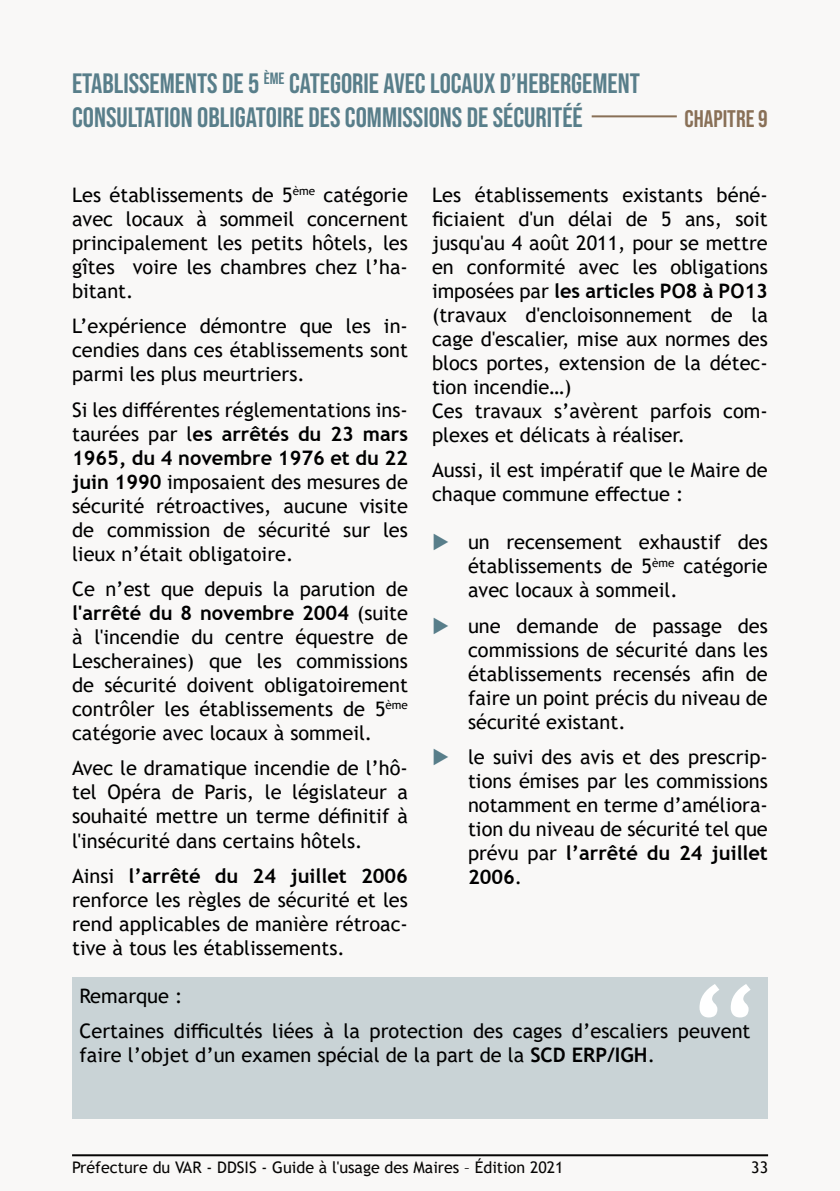
<style>
.page{position:relative;width:840px;height:1191px;background:#fff}
.page>*{position:absolute;margin:0;border:0;box-sizing:border-box;transform-origin:0 0}
.t1{font:28px/33.6px "Bebas Neue";color:#587e8a}
.t2{font:24px "Bebas Neue";color:#897057}
.t3{font:20px/24px "Trebuchet MS";color:#000;text-align:justify}
.t4{font:16px "Trebuchet MS";color:#000}
.s1{font-weight:700}
</style>
<div class="page">
<div style="left:0;top:0;width:839px;height:1191px;background:#f9f8f7"></div>
<div style="left:72px;top:977px;width:695px;height:141px;background:#c9d3d6"></div>
<hr style="left:591px;top:115px;width:85px;height:2px;background:#897057">
<svg style="left:699px;top:984px;width:51px;height:33px"></svg>
<h1 class="t1" style="left:72px;top:66px;width:569px">ETABLISSEMENTS DE 5 <sup>ÈME</sup> CATEGORIE AVEC LOCAUX D’HEBERGEMENT<br>CONSULTATION OBLIGATOIRE DES COMMISSIONS DE SÉCURITÉÉ</h1>
<p class="t2" style="left:684px;top:105px;width:85px">CHAPITRE 9</p>
<p class="t3" style="left:72px;top:183px;width:337px">Les établissements de 5<sup>ème</sup> catégorie avec locaux à sommeil concernent principalement les petits hôtels, les gîtes voire les chambres chez l’ha&shy;bitant.</p>
<p class="t3" style="left:72px;top:314px;width:337px">L’expérience démontre que les in&shy;cendies dans ces établissements sont parmi les plus meurtriers.</p>
<p class="t3" style="left:72px;top:397px;width:337px">Si les différentes réglementations ins&shy;taurées par l<span class="s1">es arrêtés du 23 mars 1965, du 4 novembre 1976 et du 22 juin 1990</span> imposaient des mesures de sécurité rétroactives, aucune visite de commission de sécurité sur les lieux n’était obligatoire.</p>
<p class="t3" style="left:72px;top:577px;width:337px">Ce n’est que depuis la parution de <span class="s1">l'arrêté du 8 novembre 2004</span> (suite à l'incendie du centre équestre de Lescheraines) que les commissions de sécurité doivent obligatoirement contrôler les établissements de 5<sup>ème </sup>catégorie avec locaux à sommeil.</p>
<p class="t3" style="left:72px;top:756px;width:337px">Avec le dramatique incendie de l’hô&shy;tel Opéra de Paris, le législateur a souhaité mettre un terme définitif à l'insécurité dans certains hôtels.</p>
<p class="t3" style="left:72px;top:863px;width:337px">Ainsi <span class="s1">l’arrêté du 24 juillet 2006 </span>renforce les règles de sécurité et les rend applicables de manière rétroac&shy;tive à tous les établissements.</p>
<p class="t3" style="left:432px;top:183px;width:337px;text-align:left">Les établissements existants béné&shy;ficiaient d'un délai de 5 ans, soit jusqu'au 4 août 2011, pour se mettre en conformité avec les obligations imposées par <span class="s1">les articles PO8 à PO13 </span>(travaux d'encloisonnement de la cage d'escalier, mise aux normes des blocs portes, extension de la détec&shy;tion incendie…)<br>Ces travaux s’avèrent parfois com&shy;plexes et délicats à réaliser.</p>
<p class="t3" style="left:432px;top:458px;width:337px">Aussi, il est impératif que le Maire de chaque commune effectue :</p>
<p class="t3" style="left:468px;top:530px;width:301px">un recensement exhaustif des établissements de 5<sup>ème</sup> catégorie avec locaux à sommeil.</p>
<p class="t3" style="left:468px;top:613px;width:301px">une demande de passage des commissions de sécurité dans les établissements recensés afin de faire un point précis du niveau de sécurité existant.</p>
<p class="t3" style="left:468px;top:745px;width:301px">le suivi des avis et des prescrip&shy;tions émises par les commissions notamment en terme d’améliora&shy;tion du niveau de sécurité tel que prévu par <span class="s1">l’arrêté du 24 juillet 2006</span>.</p>
<p class="t3" style="left:79px;top:978px;width:672px;line-height:35.4px">Remarque :<br>Certaines difficultés liées à la protection des cages d’escaliers peuvent</p>
<p class="t3" style="left:79px;top:1043px;width:576px">faire l’objet d’un examen spécial de la part de la <span class="s1">SCD ERP/IGH</span>.</p>
<p class="t4" style="left:72px;top:1157px;width:493px">Préfecture du VAR - DDSIS - Guide à l'usage des Maires – Édition 2021</p>
<p class="t4" style="left:750px;top:1157px;width:18px">33</p>
</div>
